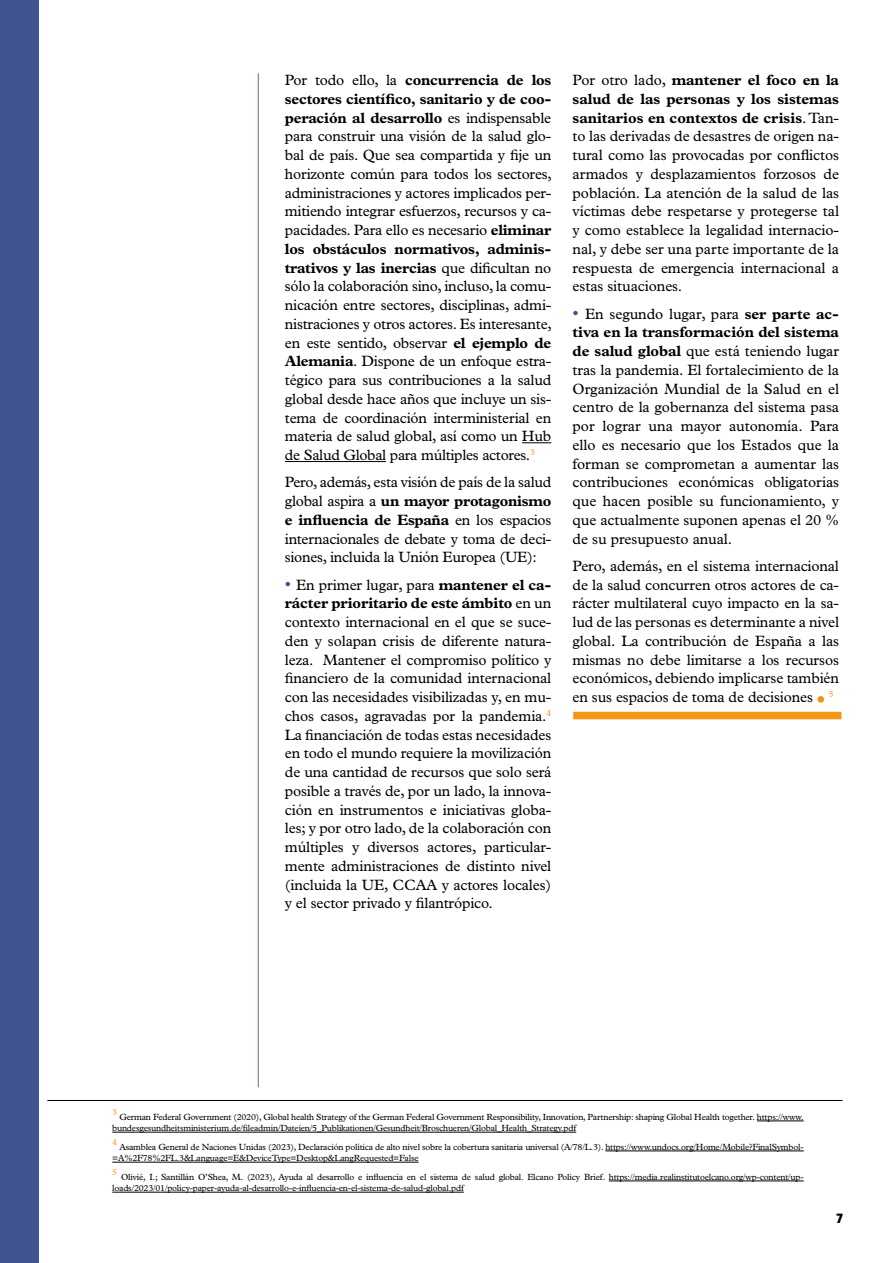
<style>
.page{position:relative;width:893px;height:1263px;background:#fff}
.page>*{position:absolute;margin:0;border:0;box-sizing:border-box;transform-origin:0 0}
.text_base{font:54px "Plantin";color:#f49712}
.text_base-2{font:15px/18.8px "Plantin";letter-spacing:-.01em;color:#000;text-align:justify}
.t1{font:700 13.5px "Platform";color:#000}
.leyendas{font:9px/11.2px "Plantin";letter-spacing:-.02em;color:#000}
.leyendas-2{font:8.7px "Plantin";color:#f49712}
.text_base-3{font:8.7px "Plantin";color:#f49712}
.s1{font-weight:700}
.s2{font-size:18px;color:#425391}
</style>
<div class="page">
<div style="left:0;top:0;width:38px;height:1263px;background:#425391"></div>
<svg style="left:522px;top:442px;width:29px;height:1px"></svg>
<hr style="left:285px;top:461px;width:101px;height:1px;background:#000">
<hr style="left:258px;top:73px;width:1px;height:1014px;background:#867b77">
<hr style="left:757px;top:1121px;width:47px;height:1px;background:#000">
<hr style="left:112px;top:1132px;width:464px;height:1px;background:#000">
<hr style="left:605px;top:1151px;width:199px;height:1px;background:#000">
<hr style="left:112px;top:1162px;width:307px;height:1px;background:#000">
<hr style="left:609px;top:1181px;width:195px;height:1px;background:#000">
<hr style="left:112px;top:1192px;width:352px;height:1px;background:#000">
<hr style="left:47px;top:1100px;width:795px;height:1px;background:#000">
<div style="left:573px;top:712px;width:268px;height:7px;background:#f49712"></div>
<p class="text_base-2" style="left:285px;top:70px;width:269px">Por todo ello, la <span class="s1">concurrencia de los sectores científico, sanitario y de coo&shy;peración al desarrollo</span> es indispensable para construir una visión de la salud glo&shy;bal de país. Que sea compartida y fije un horizonte común para todos los sectores, administraciones y actores implicados per&shy;mitiendo integrar esfuerzos, recursos y ca&shy;pacidades. Para ello es necesario <span class="s1">eliminar los obstáculos normativos, adminis&shy;trativos y las inercias</span> que dificultan no sólo la colaboración sino, incluso, la comu&shy;nicación entre sectores, disciplinas, admi&shy;nistraciones y otros actores. Es interesante, en este sentido, observar <span class="s1">el ejemplo de Alemania</span>. Dispone de un enfoque estra&shy;tégico para sus contribuciones a la salud global desde hace años que incluye un sis&shy;tema de coordinación interministerial en materia de salud global, así como un Hub de Salud Global para múltiples actores.<sup>3</sup></p>
<p class="text_base-2" style="left:285px;top:473px;width:268px">Pero, además, esta visión de país de la salud global aspira a <span class="s1">un mayor protagonismo e influencia de España</span> en los espacios internacionales de debate y toma de deci&shy;siones, incluida la Unión Europea (UE):</p>
<p class="text_base-2" style="left:285px;top:575px;width:268px"><span class="s2">•</span> En primer lugar, para <span class="s1">mantener el ca&shy;rácter prioritario de este ámbito</span> en un contexto internacional en el que se suce&shy;den y solapan crisis de diferente natura&shy;leza. Mantener el compromiso político y financiero de la comunidad internacional con las necesidades visibilizadas y, en mu&shy;chos casos, agravadas por la pandemia.<sup>4<br></sup>La financiación de todas estas necesidades en todo el mundo requiere la movilización de una cantidad de recursos que solo será posible a través de, por un lado, la innova&shy;ción en instrumentos e iniciativas globa&shy;les; y por otro lado, de la colaboración con múltiples y diversos actores, particular&shy;mente administraciones de distinto nivel (incluida la UE, CCAA y actores locales) y el sector privado y filantrópico.</p>
<p class="text_base-2" style="left:573px;top:70px;width:268px">Por otro lado, <span class="s1">mantener el foco en la salud de las personas y los sistemas sanitarios en contextos de crisis</span>. Tan&shy;to las derivadas de desastres de origen na&shy;tural como las provocadas por conflictos armados y desplazamientos forzosos de población. La atención de la salud de las víctimas debe respetarse y protegerse tal y como establece la legalidad internacio&shy;nal, y debe ser una parte importante de la respuesta de emergencia internacional a estas situaciones.</p>
<p class="text_base-2" style="left:573px;top:304px;width:268px"><span class="s2">•</span> En segundo lugar, para <span class="s1">ser parte ac&shy;tiva en la transformación del sistema de salud global</span> que está teniendo lugar tras la pandemia. El fortalecimiento de la Organización Mundial de la Salud en el centro de la gobernanza del sistema pasa por lograr una mayor autonomía. Para ello es necesario que los Estados que la forman se comprometan a aumentar las contribuciones económicas obligatorias que hacen posible su funcionamiento, y que actualmente suponen apenas el 20 % de su presupuesto anual.</p>
<p class="text_base-2" style="left:573px;top:556px;width:268px">Pero, además, en el sistema internacional de la salud concurren otros actores de ca&shy;rácter multilateral cuyo impacto en la sa&shy;lud de las personas es determinante a nivel global. La contribución de España a las mismas no debe limitarse a los recursos económicos, debiendo implicarse también en sus espacios de toma de decisiones</p>
<p class="text_base-3" style="left:829px;top:689px;width:6px">5</p>
<p class="text_base" style="left:813px;top:653px;width:17px">.</p>
<p class="leyendas-2" style="left:112px;top:1107px;width:6px">3</p>
<p class="leyendas" style="left:112px;top:1111px;width:693px;text-indent:7px">German Federal Government (2020), Global health Strategy of the German Federal Government Responsibility, Innovation, Partnership: shaping Global Health together. https://www. bundesgesundheitsministerium.de/fileadmin/Dateien/5_Publikationen/Gesundheit/Broschueren/Global_Health_Strategy.pdf</p>
<p class="leyendas-2" style="left:112px;top:1137px;width:6px">4</p>
<p class="leyendas" style="left:112px;top:1141px;width:693px;text-indent:7px">Asamblea General de Naciones Unidas (2023), Declaración política de alto nivel sobre la cobertura sanitaria universal (A/78/L.3). https://www.undocs.org/Home/Mobile?FinalSymbol-=A%2F78%2FL.3&amp;Language=E&amp;DeviceType=Desktop&amp;LangRequested=False</p>
<p class="leyendas-2" style="left:112px;top:1167px;width:6px">5</p>
<p class="leyendas" style="left:112px;top:1171px;width:693px;text-indent:9px">Olivié, I.; Santillán O’Shea, M. (2023), Ayuda al desarrollo e influencia en el sistema de salud global. Elcano Policy Brief. https://media.realinstitutoelcano.org/wp-content/up&shy;loads/2023/01/policy-paper-ayuda-al-desarrollo-e-influencia-en-el-sistema-de-salud-global.pdf</p>
<p class="t1" style="left:836px;top:1208px;width:8px">7</p>
</div>
